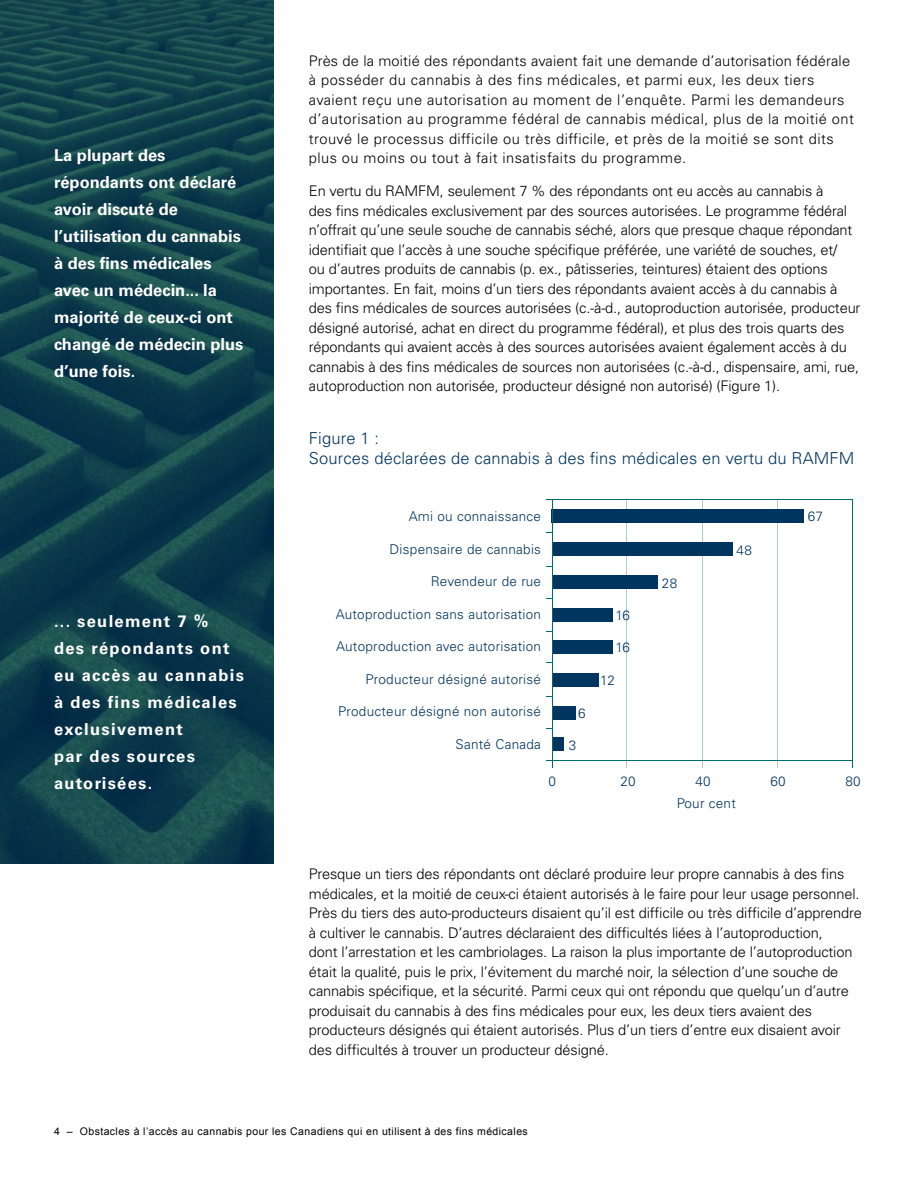
<style>
.page{position:relative;width:918px;height:1188px;background:#fff}
.page>*{position:absolute;margin:0;border:0;box-sizing:border-box;transform-origin:0 0}
.t1{font:700 16.5px/27px "Univers";color:#fff}
.t2{font:700 16.5px/27px "Univers";letter-spacing:.08em;color:#fff}
.t3{font:300 16.5px/19.8px "Univers";letter-spacing:.01em;color:#00355f}
.t4{font:300 14.7px/19.5px "Univers";letter-spacing:-.01em;color:#000}
.t5{font:300 14.7px/19.5px "Univers";letter-spacing:.03em;color:#000}
.t6{font:300 13.5px "Univers";letter-spacing:.02em;color:#00355f}
.t7{font:10.5px "Arial";letter-spacing:.04em;color:#000}
</style>
<div class="page">
<svg style="left:0;top:0;width:274px;height:863px;background:#103f4b"></svg>
<hr style="left:777px;top:500px;width:1px;height:268px;background:#006b6e">
<hr style="left:703px;top:500px;width:1px;height:268px;background:#006b6e">
<hr style="left:626px;top:500px;width:1px;height:268px;background:#006b6e">
<div style="left:552px;top:509px;width:252px;height:14px;background:#00355f"></div>
<div style="left:552px;top:542px;width:180px;height:14px;background:#00355f"></div>
<div style="left:552px;top:575px;width:106px;height:14px;background:#00355f"></div>
<div style="left:552px;top:608px;width:60px;height:14px;background:#00355f"></div>
<div style="left:552px;top:640px;width:60px;height:13px;background:#00355f"></div>
<div style="left:552px;top:673px;width:46px;height:13px;background:#00355f"></div>
<div style="left:552px;top:706px;width:23px;height:13px;background:#00355f"></div>
<div style="left:552px;top:737px;width:12px;height:14px;background:#00355f"></div>
<hr style="left:546px;top:499px;width:306px;height:1px;background:#006b6e">
<hr style="left:546px;top:761px;width:306px;height:1px;background:#006b6e">
<hr style="left:852px;top:500px;width:1px;height:268px;background:#006b6e">
<hr style="left:552px;top:500px;width:1px;height:268px;background:#006b6e">
<p class="t1" style="left:54px;top:142px;width:191px">La plupart des répondants ont déclaré avoir discuté de l’utilisation du cannabis à des fins médicales avec un médecin... la majorité de ceux-ci ont changé de médecin plus d’une fois.</p>
<p class="t2" style="left:54px;top:608px;width:192px">... seulement 7 %<br>des répondants ont eu accès au cannabis à des fins médicales exclusivement<br>par des sources autorisées.</p>
<p class="t5" style="left:309px;top:51px;width:547px">Près de la moitié des répondants avaient fait une demande d’autorisation fédérale à posséder du cannabis à des fins médicales, et parmi eux, les deux tiers avaient reçu une autorisation au moment de l’enquête. Parmi les demandeurs d’autorisation au programme fédéral de cannabis médical, plus de la moitié ont trouvé le processus difficile ou très difficile, et près de la moitié se sont dits plus ou moins ou tout à fait insatisfaits du programme.</p>
<p class="t4" style="left:309px;top:181px;width:553px">En vertu du RAMFM, seulement 7 % des répondants ont eu accès au cannabis à<br>des fins médicales exclusivement par des sources autorisées. Le programme fédéral n’offrait qu’une seule souche de cannabis séché, alors que presque chaque répondant identifiait que l’accès à une souche spécifique préférée, une variété de souches, et/<br>ou d’autres produits de cannabis (p. ex., pâtisseries, teintures) étaient des options importantes. En fait, moins d’un tiers des répondants avaient accès à du cannabis à des fins médicales de sources autorisées (c.-à-d., autoproduction autorisée, producteur désigné autorisé, achat en direct du programme fédéral), et plus des trois quarts des répondants qui avaient accès à des sources autorisées avaient également accès à du cannabis à des fins médicales de sources non autorisées (c.-à-d., dispensaire, ami, rue, autoproduction non autorisée, producteur désigné non autorisé) (Figure 1).</p>
<p class="t3" style="left:309px;top:428px;width:547px">Figure 1 :<br>Sources déclarées de cannabis à des fins médicales en vertu du RAMFM</p>
<p class="t6" style="left:409px;top:508px;width:134px">Ami ou connaissance</p>
<p class="t6" style="left:390px;top:541px;width:153px">Dispensaire de cannabis</p>
<p class="t6" style="left:431px;top:573px;width:112px">Revendeur de rue</p>
<p class="t6" style="left:336px;top:606px;width:207px">Autoproduction sans autorisation</p>
<p class="t6" style="left:336px;top:638px;width:206px">Autoproduction avec autorisation</p>
<p class="t6" style="left:366px;top:671px;width:177px">Producteur désigné autorisé</p>
<p class="t6" style="left:338px;top:704px;width:204px">Producteur désigné non autorisé</p>
<p class="t6" style="left:456px;top:736px;width:87px">Santé Canada</p>
<p class="t6" style="left:578px;top:705px;width:9px">6</p>
<p class="t6" style="left:569px;top:737px;width:9px">3</p>
<p class="t6" style="left:615px;top:607px;width:16px">16</p>
<p class="t6" style="left:615px;top:639px;width:16px">16</p>
<p class="t6" style="left:600px;top:672px;width:16px">12</p>
<p class="t6" style="left:662px;top:575px;width:17px">28</p>
<p class="t6" style="left:737px;top:542px;width:17px">48</p>
<p class="t6" style="left:808px;top:508px;width:17px">67</p>
<p class="t6" style="left:549px;top:773px;width:9px">0</p>
<p class="t6" style="left:620px;top:773px;width:17px">20</p>
<p class="t6" style="left:695px;top:773px;width:17px">40</p>
<p class="t6" style="left:770px;top:773px;width:17px">60</p>
<p class="t6" style="left:846px;top:773px;width:17px">80</p>
<p class="t6" style="left:677px;top:795px;width:61px">Pour cent</p>
<p class="t4" style="left:309px;top:865px;width:555px">Presque un tiers des répondants ont déclaré produire leur propre cannabis à des fins médicales, et la moitié de ceux-ci étaient autorisés à le faire pour leur usage personnel.<br>Près du tiers des auto-producteurs disaient qu’il est difficile ou très difficile d’apprendre à cultiver le cannabis. D’autres déclaraient des difficultés liées à l’autoproduction,<br>dont l’arrestation et les cambriolages. La raison la plus importante de l’autoproduction était la qualité, puis le prix, l’évitement du marché noir, la sélection d’une souche de cannabis spécifique, et la sécurité. Parmi ceux qui ont répondu que quelqu’un d’autre produisait du cannabis à des fins médicales pour eux, les deux tiers avaient des producteurs désignés qui étaient autorisés. Plus d’un tiers d’entre eux disaient avoir des difficultés à trouver un producteur désigné.</p>
<p class="t7" style="left:54px;top:1124px;width:475px">4 – Obstacles à l’accès au cannabis pour les Canadiens qui en utilisent à des fins médicales</p>
</div>
